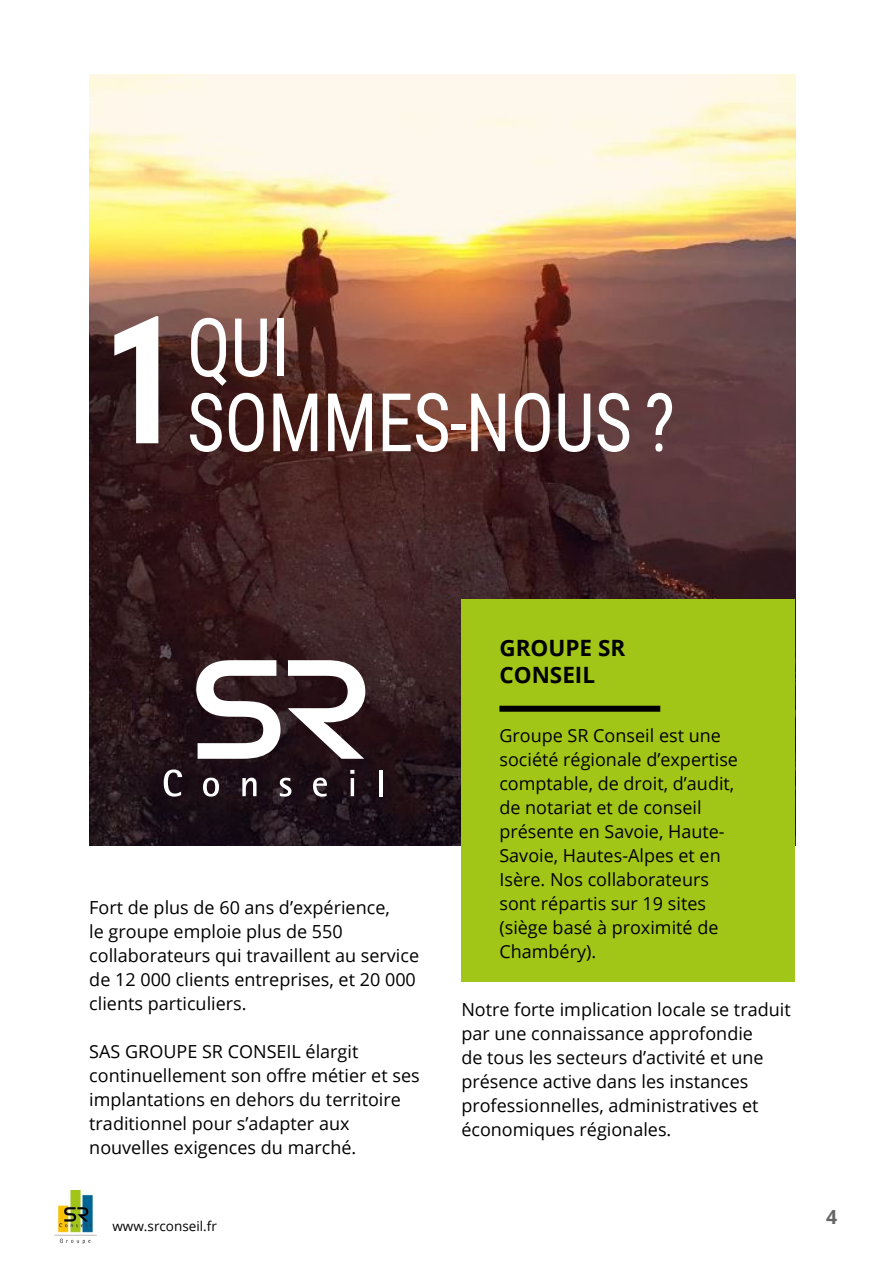
<style>
.page{position:relative;width:893px;height:1263px;background:#fff}
.page>*{position:absolute;margin:0;border:0;box-sizing:border-box;transform-origin:0 0}
.t1{font:81px/75px "Roboto Condensed";letter-spacing:-.005em;color:#fff;scale:.9 1}
.t2{font:700 22.5px/27px "Open Sans";color:#000}
.t3{font:700 19.5px "Open Sans";color:#666665}
.t4{font:18px/24px "Open Sans";color:#000}
.t5{font:13.5px "Open Sans";color:#000}
.s1{font-weight:700;font-size:178.5px}
</style>
<div class="page">
<img style="left:54px;top:1191px;width:43px;height:52px">
<img style="left:89px;top:74px;width:706px;height:771px">
<div style="left:461px;top:600px;width:334px;height:382px;background:#a2c617"></div>
<div style="left:499px;top:706px;width:161px;height:6px;background:#000"></div>
<svg style="left:164px;top:769px;width:18px;height:28px"></svg>
<svg style="left:203px;top:778px;width:16px;height:19px"></svg>
<svg style="left:242px;top:778px;width:14px;height:18px"></svg>
<svg style="left:280px;top:778px;width:11px;height:19px"></svg>
<svg style="left:313px;top:778px;width:14px;height:19px"></svg>
<svg style="left:350px;top:770px;width:4px;height:4px"></svg>
<hr style="left:351px;top:778px;width:3px;height:18px;background:#fff">
<hr style="left:380px;top:770px;width:3px;height:26px;background:#fff">
<svg style="left:196px;top:660px;width:85px;height:99px"></svg>
<svg style="left:288px;top:660px;width:77px;height:99px"></svg>
<h1 class="t1" style="left:102px;top:307px;width:638px;text-indent:85px">QUI<br><span class="s1">1</span>SOMMES-NOUS ?</h1>
<p class="t4" style="left:89px;top:895px;width:331px">Fort de plus de 60 ans d’expérience,<br>le groupe emploie plus de 550 collaborateurs qui travaillent au service de 12 000 clients entreprises, et 20 000 clients particuliers.</p>
<p class="t4" style="left:89px;top:1039px;width:332px">SAS GROUPE SR CONSEIL élargit continuellement son offre métier et ses implantations en dehors du territoire traditionnel pour s’adapter aux nouvelles exigences du marché.</p>
<p class="t5" style="left:112px;top:1216px;width:106px">www.srconseil.fr</p>
<p class="t2" style="left:499px;top:634px;width:127px">GROUPE SR<br>CONSEIL</p>
<p class="t4" style="left:499px;top:723px;width:240px">Groupe SR Conseil est une société régionale d’expertise comptable, de droit, d’audit, de notariat et de conseil présente en Savoie, Haute-<br>Savoie, Hautes-Alpes et en<br>Isère. Nos collaborateurs sont répartis sur 19 sites (siège basé à proximité de<br>Chambéry).</p>
<p class="t4" style="left:461px;top:997px;width:331px">Notre forte implication locale se traduit par une connaissance approfondie<br>de tous les secteurs d’activité et une présence active dans les instances professionnelles, administratives et économiques régionales.</p>
<p class="t3" style="left:826px;top:1203px;width:13px">4</p>
</div>
